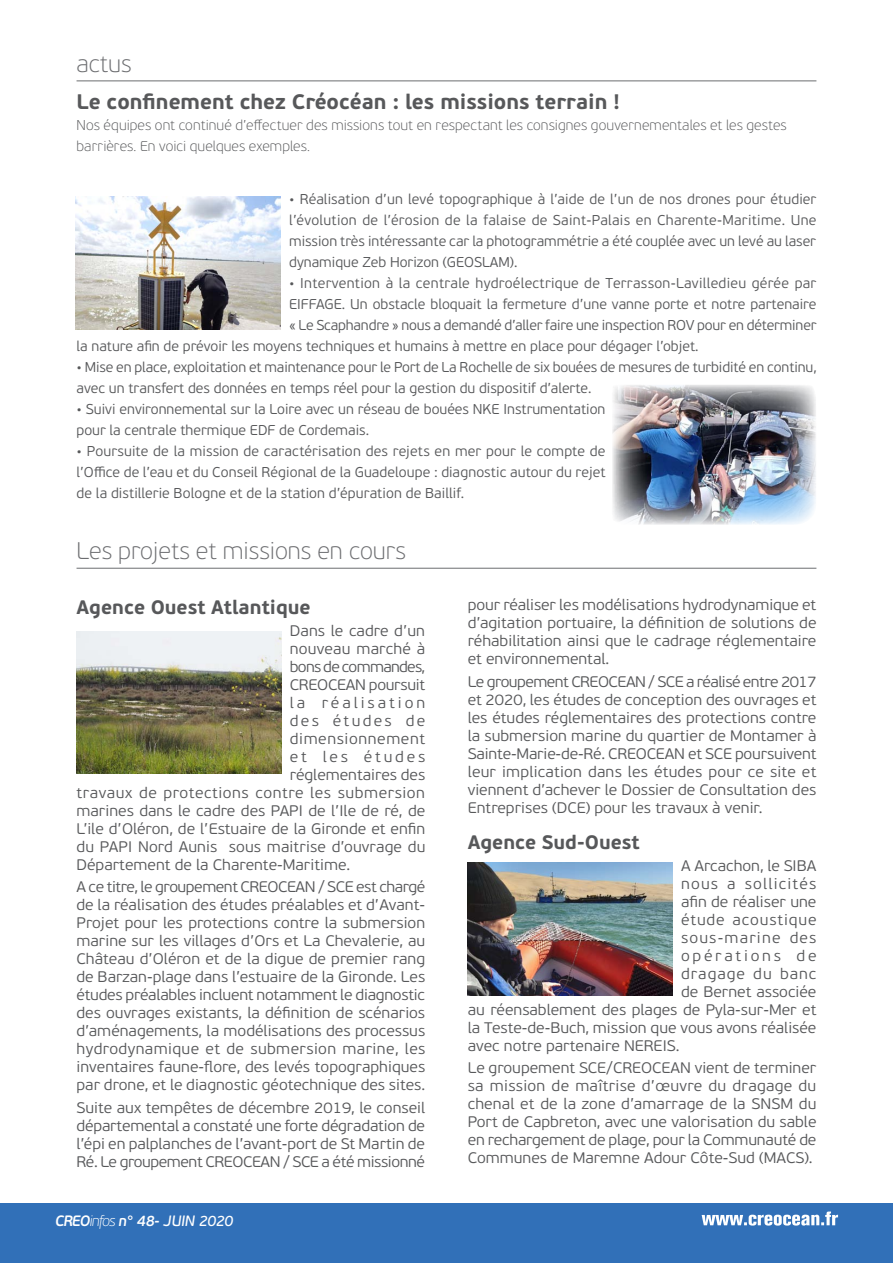
<style>
.page{position:relative;width:893px;height:1263px;background:#fff}
.page>*{position:absolute;margin:0;border:0;box-sizing:border-box;transform-origin:0 0}
.nom_rubrique{font:100 24px "PF Beau Sans Pro";color:#6c6d70}
.Actu_titre_1{font:700 21px "PF Beau Sans Pro";color:#57585a}
.Titres_Contrats{font:700 19.5px "PF Beau Sans Pro";color:#57585a}
.text_courant_modifie{font:700 19.5px "PF Beau Sans Pro";color:#57585a}
.Texte_courant_NOS_CO{font:300 15.3px/18px "PF Beau Sans Pro";color:#57585a;text-align:justify;scale:1.04 1}
.Texte_courant_NOS_CO-2{font:300 15.3px "PF Beau Sans Pro";letter-spacing:.035em;color:#57585a;scale:1.04 1}
.Texte_courant_NOS_CO-3{font:300 15.3px "PF Beau Sans Pro";letter-spacing:.075em;color:#57585a;scale:1.04 1}
.Texte_courant_NOS_CO-4{font:300 15.3px "PF Beau Sans Pro";letter-spacing:-.045em;color:#57585a;scale:1.04 1}
.Texte_courant_NOS_CO-5{font:300 15.3px "PF Beau Sans Pro";letter-spacing:.055em;color:#57585a;scale:1.04 1}
.Texte_courant_NOS_CO-6{font:300 15.3px "PF Beau Sans Pro";letter-spacing:.185em;color:#57585a;scale:1.04 1}
.Texte_courant_NOS_CO-7{font:300 15.3px "PF Beau Sans Pro";letter-spacing:.06em;color:#57585a;scale:1.04 1}
.Texte_courant_NOS_CO-8{font:300 15.3px "PF Beau Sans Pro";letter-spacing:.17em;color:#57585a;scale:1.04 1}
.Texte_courant_NOS_CO-9{font:300 15.3px "PF Beau Sans Pro";letter-spacing:.145em;color:#57585a;scale:1.04 1}
.Texte_courant_NOS_CO-10{font:300 15.3px "PF Beau Sans Pro";letter-spacing:.175em;color:#57585a;scale:1.04 1}
.t1{font:italic 15px "PF Beau Sans Pro Bbook";letter-spacing:-.01em;color:#fff}
.text_courant{font:300 14.25px/21px "PF Beau Sans Pro";color:#57585a}
.actu_Texte_courant{font:300 14.25px/21px "PF Beau Sans Pro";letter-spacing:.005em;color:#57585a;text-align:justify}
.Actu_titre_1-2{font:100 14.25px/21px "PF Beau Sans Pro";letter-spacing:.005em;color:#57585a}
.text_courant-2{font:300 14.25px "PF Beau Sans Pro";letter-spacing:.02em;color:#57585a}
.s1{font-family:"PF Beau Sans Pro";font-weight:600}
.s2{font-family:"PF Beau Sans Pro";font-weight:100}
</style>
<div class="page">
<div style="left:0;top:1203px;width:893px;height:60px;background:#3170b8"></div>
<svg style="left:702px;top:1211px;width:136px;height:14px"></svg>
<hr style="left:77px;top:81px;width:739px;height:1px;background:#6c6d70">
<hr style="left:77px;top:568px;width:739px;height:1px;background:#6c6d70">
<img style="left:468px;top:862px;width:205px;height:133px">
<img style="left:612px;top:385px;width:204px;height:140px">
<img style="left:76px;top:197px;width:205px;height:133px">
<img style="left:77px;top:631px;width:204px;height:143px">
<p class="nom_rubrique" style="left:77px;top:51px;width:57px">actus</p>
<p class="Actu_titre_1" style="left:77px;top:88px;width:545px">Le confinement chez Créocéan : les missions terrain !</p>
<p class="Actu_titre_1-2" style="left:77px;top:114px;width:712px">Nos équipes ont continué d’effectuer des missions tout en respectant les consignes gouvernementales et les gestes barrières. En voici quelques exemples.</p>
<p class="text_courant" style="left:289px;top:188px;width:529px;text-align:justify">• Réalisation d’un levé topographique à l’aide de l’un de nos drones pour étudier l’évolution de l’érosion de la falaise de Saint-Palais en Charente-Maritime. Une mission très intéressante car la photogrammétrie a été couplée avec un levé au laser dynamique Zeb Horizon (GEOSLAM).</p>
<p class="text_courant-2" style="left:289px;top:275px;width:529px">• Intervention à la centrale hydroélectrique de Terrasson-Lavilledieu gérée par</p>
<p class="text_courant" style="left:289px;top:293px;width:529px">EIFFAGE. Un obstacle bloquait la fermeture d’une vanne porte et notre partenaire</p>
<p class="text_courant" style="left:289px;top:314px;width:529px">« Le Scaphandre » nous a demandé d’aller faire une inspection ROV pour en déterminer</p>
<p class="text_courant" style="left:77px;top:335px;width:624px">la nature afin de prévoir les moyens techniques et humains à mettre en place pour dégager l’objet.</p>
<p class="text_courant" style="left:77px;top:356px;width:741px">• Mise en place, exploitation et maintenance pour le Port de La Rochelle de six bouées de mesures de turbidité en continu, avec un transfert des données en temps réel pour la gestion du dispositif d’alerte.</p>
<p class="text_courant" style="left:77px;top:398px;width:530px">• Suivi environnemental sur la Loire avec un réseau de bouées NKE Instrumentation pour la centrale thermique EDF de Cordemais.</p>
<p class="actu_Texte_courant" style="left:77px;top:440px;width:530px">• Poursuite de la mission de caractérisation des rejets en mer pour le compte de l’Office de l’eau et du Conseil Régional de la Guadeloupe : diagnostic autour du rejet de la distillerie Bologne et de la station d’épuration de Baillif.</p>
<p class="nom_rubrique" style="left:77px;top:538px;width:331px">Les projets et missions en cours</p>
<p class="Titres_Contrats" style="left:77px;top:595px;width:236px">Agence Ouest Atlantique</p>
<p class="Texte_courant_NOS_CO" style="left:290px;top:622px;width:132px">Dans le cadre d’un</p>
<p class="Texte_courant_NOS_CO" style="left:290px;top:640px;width:132px">nouveau marché à</p>
<p class="Texte_courant_NOS_CO-4" style="left:290px;top:658px;width:132px">bons de commandes,</p>
<p class="Texte_courant_NOS_CO" style="left:290px;top:676px;width:132px">CREOCEAN poursuit</p>
<p class="Texte_courant_NOS_CO-6" style="left:290px;top:694px;width:132px">la réalisation</p>
<p class="Texte_courant_NOS_CO-9" style="left:290px;top:712px;width:132px">des études de</p>
<p class="Texte_courant_NOS_CO-2" style="left:290px;top:730px;width:132px">dimensionnement</p>
<p class="Texte_courant_NOS_CO-10" style="left:290px;top:748px;width:132px">et les études</p>
<p class="Texte_courant_NOS_CO" style="left:290px;top:766px;width:132px">réglementaires des</p>
<p class="Texte_courant_NOS_CO-2" style="left:77px;top:784px;width:337px">travaux de protections contre les submersion</p>
<p class="Texte_courant_NOS_CO" style="left:77px;top:802px;width:337px">marines dans le cadre des PAPI de l’Ile de ré, de</p>
<p class="Texte_courant_NOS_CO" style="left:77px;top:820px;width:337px">L’ile d’Oléron, de l’Estuaire de la Gironde et enfin</p>
<p class="Texte_courant_NOS_CO" style="left:77px;top:838px;width:337px">du PAPI Nord Aunis sous maitrise d’ouvrage du</p>
<p class="Texte_courant_NOS_CO" style="left:77px;top:856px;width:265px">Département de la Charente-Maritime.</p>
<p class="Texte_courant_NOS_CO" style="left:77px;top:878px;width:337px">A ce titre, le groupement CREOCEAN / SCE est chargé de la réalisation des études préalables et d’Avant-Projet pour les protections contre la submersion marine sur les villages d’Ors et La Chevalerie, au Château d’Oléron et de la digue de premier rang de Barzan-plage dans l’estuaire de la Gironde. Les études préalables incluent notamment le diagnostic des ouvrages existants, la définition de scénarios d’aménagements, la modélisations des processus hydrodynamique et de submersion marine, les inventaires faune-flore, des levés topographiques par drone, et le diagnostic géotechnique des sites.</p>
<p class="Texte_courant_NOS_CO" style="left:77px;top:1098px;width:337px">Suite aux tempêtes de décembre 2019, le conseil départemental a constaté une forte dégradation de l’épi en palplanches de l’avant-port de St Martin de Ré. Le groupement CREOCEAN / SCE a été missionné</p>
<p class="t1" style="left:55px;top:1212px;width:179px"><span class="s1">CREO</span><span class="s2">infos</span> <span class="s1">n° 48</span>- JUIN 2020</p>
<p class="Texte_courant_NOS_CO" style="left:468px;top:596px;width:337px">pour réaliser les modélisations hydrodynamique et d’agitation portuaire, la définition de solutions de réhabilitation ainsi que le cadrage réglementaire et environnemental.</p>
<p class="Texte_courant_NOS_CO" style="left:468px;top:672px;width:337px">Le groupement CREOCEAN / SCE a réalisé entre 2017 et 2020, les études de conception des ouvrages et les études réglementaires des protections contre la submersion marine du quartier de Montamer à Sainte-Marie-de-Ré. CREOCEAN et SCE poursuivent leur implication dans les études pour ce site et viennent d’achever le Dossier de Consultation des Entreprises (DCE) pour les travaux à venir.</p>
<p class="text_courant_modifie" style="left:468px;top:830px;width:173px">Agence Sud-Ouest</p>
<p class="Texte_courant_NOS_CO" style="left:681px;top:857px;width:132px">A Arcachon, le SIBA</p>
<p class="Texte_courant_NOS_CO-3" style="left:681px;top:875px;width:132px">nous a sollicités</p>
<p class="Texte_courant_NOS_CO" style="left:681px;top:893px;width:132px">afin de réaliser une</p>
<p class="Texte_courant_NOS_CO-5" style="left:681px;top:911px;width:132px">étude acoustique</p>
<p class="Texte_courant_NOS_CO-3" style="left:681px;top:929px;width:132px">sous-marine des</p>
<p class="Texte_courant_NOS_CO-8" style="left:681px;top:947px;width:132px">opérations de</p>
<p class="Texte_courant_NOS_CO-7" style="left:681px;top:965px;width:132px">dragage du banc</p>
<p class="Texte_courant_NOS_CO" style="left:681px;top:983px;width:132px">de Bernet associée</p>
<p class="Texte_courant_NOS_CO" style="left:468px;top:1001px;width:337px">au réensablement des plages de Pyla-sur-Mer et</p>
<p class="Texte_courant_NOS_CO" style="left:468px;top:1019px;width:337px">la Teste-de-Buch, mission que vous avons réalisée</p>
<p class="Texte_courant_NOS_CO" style="left:468px;top:1037px;width:205px">avec notre partenaire NEREIS.</p>
<p class="Texte_courant_NOS_CO" style="left:468px;top:1059px;width:337px">Le groupement SCE/CREOCEAN vient de terminer sa mission de maîtrise d’œuvre du dragage du chenal et de la zone d’amarrage de la SNSM du Port de Capbreton, avec une valorisation du sable en rechargement de plage, pour la Communauté de Communes de Maremne Adour Côte-Sud (MACS).</p>
</div>
